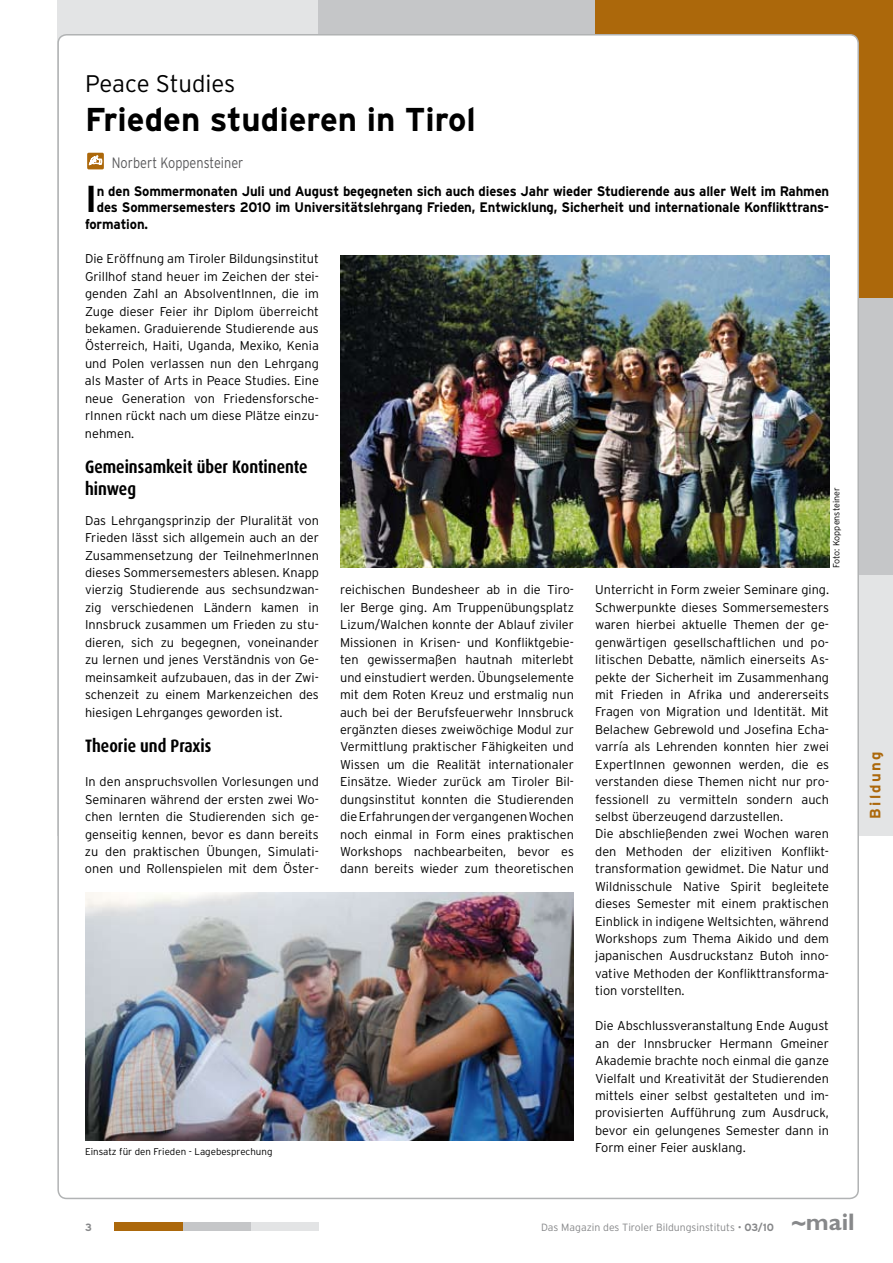
<style>
.page{position:relative;width:893px;height:1263px;background:#fff}
.page>*{position:absolute;margin:0;border:0;box-sizing:border-box;transform-origin:0 0}
.t1{font:700 37.5px "Interstate";color:#000;scale:.95 1}
.t2{font:700 33px "Interstate";color:#000}
.t3{font:300 24px "Interstate";letter-spacing:-.005em;color:#000}
.t4{font:700 24px "Gill Sans Std";color:#87888a}
.t5{font:700 18px/21.6px "Dax";color:#000;scale:.85 1}
.t6{font:300 15px "Interstate";color:#58585a;scale:.85 1}
.t7{font:700 15px "Interstate";letter-spacing:.15em;color:#ac680b}
.t8{font:700 13.8px "Interstate";letter-spacing:-.01em;color:#000;scale:.95 1}
.t9{font:300 12.75px/17.4px "Interstate";color:#000;text-align:justify}
.t10{font:300 10.5px "Interstate";color:#87888a}
.t11{font:700 10.5px "Interstate";color:#87888a}
.t12{font:300 9.75px "Interstate";color:#000}
.t13{font:300 9px "Interstate";color:#000}
.s1{font-weight:700}
</style>
<div class="page">
<div style="left:57px;top:0;width:836px;height:836px;background:#e3e4e5"></div>
<div style="left:319px;top:0;width:574px;height:574px;background:#c5c6c8"></div>
<div style="left:595px;top:0;width:298px;height:298px;background:#ac680b"></div>
<div style="left:58px;top:35px;width:800px;height:1163px;background:#fff;border-radius:9px"></div>
<div style="left:87px;top:153px;width:17px;height:16px;background:#ac680b;border-radius:2px"></div>
<svg style="left:89px;top:155px;width:13px;height:10px"></svg>
<img style="left:341px;top:256px;width:488px;height:311px">
<img style="left:85px;top:892px;width:488px;height:249px">
<div style="left:115px;top:1222px;width:204px;height:9px;background:#e3e4e5"></div>
<div style="left:115px;top:1222px;width:136px;height:9px;background:#c5c6c8"></div>
<div style="left:115px;top:1222px;width:68px;height:9px;background:#ac680b"></div>
<h3 class="t3" style="left:85px;top:70px;width:152px">Peace Studies</h3>
<h2 class="t2" style="left:85px;top:101px;width:392px">Frieden studieren in Tirol</h2>
<p class="t6" style="left:112px;top:154px;width:156px">Norbert Koppensteiner</p>
<h1 class="t1" style="left:85px;top:178px;width:14px">I</h1>
<p class="t8" style="left:97px;top:183px;width:772px">n den Sommermonaten Juli und August begegneten sich auch dieses Jahr wieder Studierende aus aller Welt im Rahmen</p>
<p class="t8" style="left:97px;top:200px;width:772px">des Sommersemesters 2010 im Universitätslehrgang Frieden, Entwicklung, Sicherheit und internationale Konflikttrans-</p>
<p class="t8" style="left:85px;top:216px;width:68px">formation.</p>
<p class="t9" style="left:85px;top:250px;width:235px">Die Eröffnung am Tiroler Bildungsinstitut Grillhof stand heuer im Zeichen der stei&shy;genden Zahl an AbsolventInnen, die im Zuge dieser Feier ihr Diplom überreicht bekamen. Graduierende Studierende aus Österreich, Haiti, Uganda, Mexiko, Kenia und Polen verlassen nun den Lehrgang als Master of Arts in Peace Studies. Eine neue Generation von Friedensforsche&shy;rInnen rückt nach um diese Plätze einzu&shy;nehmen.</p>
<h3 class="t5" style="left:85px;top:456px;width:263px">Gemeinsamkeit über Kontinente hinweg</h3>
<p class="t9" style="left:85px;top:511px;width:235px">Das Lehrgangsprinzip der Pluralität von Frieden lässt sich allgemein auch an der Zusammensetzung der TeilnehmerInnen dieses Sommersemesters ablesen. Knapp vierzig Studierende aus sechsundzwan&shy;zig verschiedenen Ländern kamen in Innsbruck zusammen um Frieden zu stu&shy;dieren, sich zu begegnen, voneinander zu lernen und jenes Verständnis von Ge&shy;meinsamkeit aufzubauen, das in der Zwi&shy;schenzeit zu einem Markenzeichen des hiesigen Lehrganges geworden ist.</p>
<h3 class="t5" style="left:85px;top:735px;width:150px">Theorie und Praxis</h3>
<p class="t9" style="left:85px;top:773px;width:235px">In den anspruchsvollen Vorlesungen und Seminaren während der ersten zwei Wo&shy;chen lernten die Studierenden sich ge&shy;genseitig kennen, bevor es dann bereits zu den praktischen Übungen, Simulati&shy;onen und Rollenspielen mit dem Öster-</p>
<p class="t12" style="left:85px;top:1146px;width:189px">Einsatz für den Frieden - Lagebesprechung</p>
<p class="t13" style="left:831px;top:568px;width:82px;rotate:-90deg">Foto: Koppensteiner</p>
<p class="t9" style="left:340px;top:581px;width:235px">reichischen Bundesheer ab in die Tiro&shy;ler Berge ging. Am Truppenübungsplatz Lizum/Walchen konnte der Ablauf ziviler Missionen in Krisen- und Konfliktgebie&shy;ten gewissermaßen hautnah miterlebt und einstudiert werden. Übungselemente mit dem Roten Kreuz und erstmalig nun auch bei der Berufsfeuerwehr Innsbruck ergänzten dieses zweiwöchige Modul zur Vermittlung praktischer Fähigkeiten und Wissen um die Realität internationaler Einsätze. Wieder zurück am Tiroler Bil&shy;dungsinstitut konnten die Studierenden dieErfahrungendervergangenenWochen noch einmal in Form eines praktischen Workshops nachbearbeiten, bevor es dann bereits wieder zum theoretischen</p>
<p class="t9" style="left:595px;top:581px;width:235px;text-align:left">Unterricht in Form zweier Seminare ging.<br>Schwerpunkte dieses Sommersemesters waren hierbei aktuelle Themen der ge&shy;genwärtigen gesellschaftlichen und po&shy;litischen Debatte, nämlich einerseits As&shy;pekte der Sicherheit im Zusammenhang mit Frieden in Afrika und andererseits Fragen von Migration und Identität. Mit Belachew Gebrewold und Josefina Echa&shy;varría als Lehrenden konnten hier zwei ExpertInnen gewonnen werden, die es verstanden diese Themen nicht nur pro&shy;fessionell zu vermitteln sondern auch selbst überzeugend darzustellen.<br>Die abschließenden zwei Wochen waren den Methoden der elizitiven Konflikt&shy;transformation gewidmet. Die Natur und Wildnisschule Native Spirit begleitete dieses Semester mit einem praktischen Einblick in indigene Weltsichten, während Workshops zum Thema Aikido und dem japanischen Ausdruckstanz Butoh inno&shy;vative Methoden der Konflikttransforma&shy;tion vorstellten.</p>
<p class="t9" style="left:595px;top:1017px;width:235px">Die Abschlussveranstaltung Ende August an der Innsbrucker Hermann Gmeiner Akademie brachte noch einmal die ganze Vielfalt und Kreativität der Studierenden mittels einer selbst gestalteten und im&shy;provisierten Aufführung zum Ausdruck, bevor ein gelungenes Semester dann in Form einer Feier ausklang.</p>
<p class="t7" style="left:867px;top:819px;width:68px;rotate:-90deg">Bildung</p>
<p class="t11" style="left:85px;top:1221px;width:8px">3</p>
<p class="t10" style="left:541px;top:1221px;width:234px">Das Magazin des Tiroler Bildungsinstituts • <span class="s1">03/10</span></p>
<h3 class="t4" style="left:792px;top:1208px;width:64px">~mail</h3>
</div>
